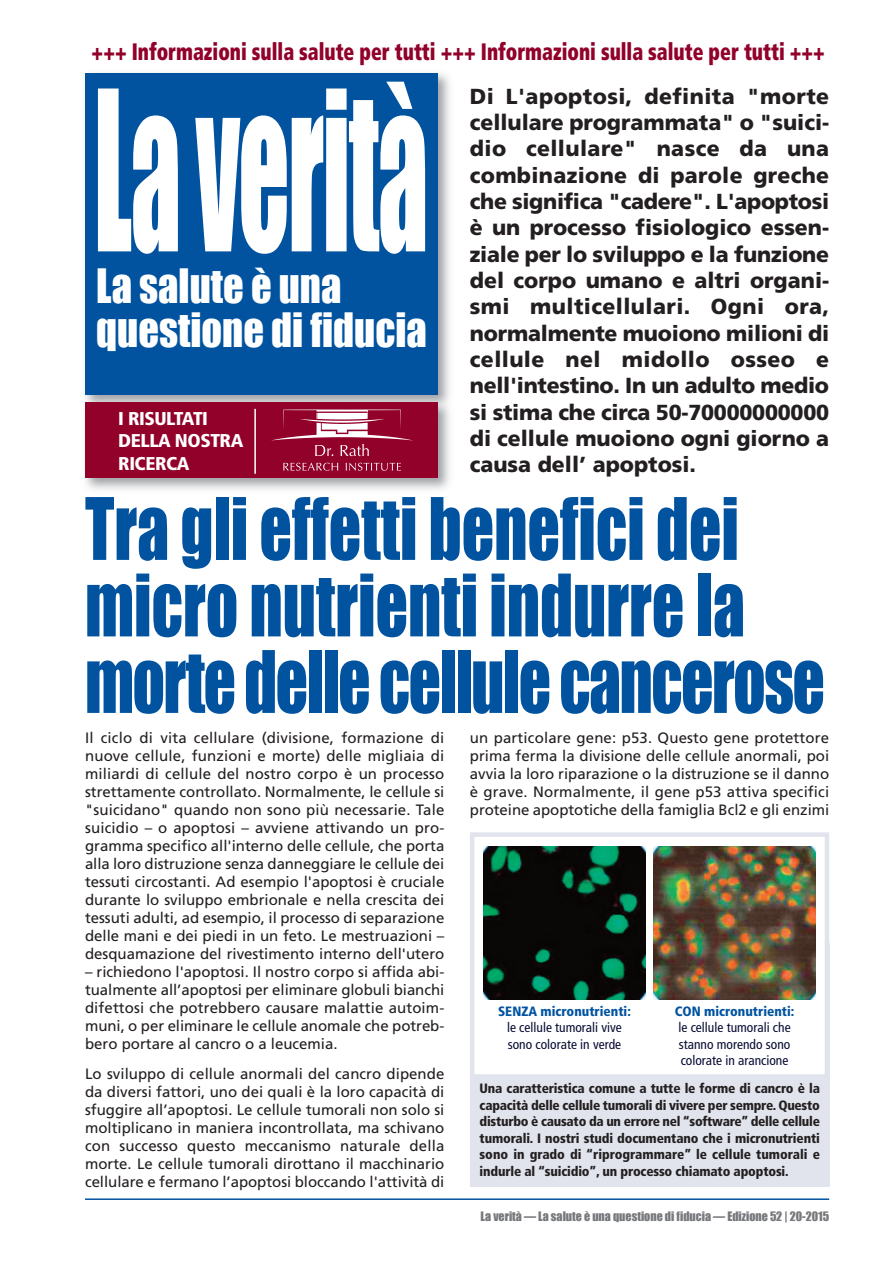
<style>
.page{position:relative;width:893px;height:1263px;background:#fff}
.page>*{position:absolute;margin:0;border:0;box-sizing:border-box;transform-origin:0 0}
.t1{font:205.95px "Impact";letter-spacing:-.015em;color:#fff;scale:.49 1}
.t2{font:79.5px/76.5px "Impact";color:#0153a0;scale:.8 1}
.t3{font:43.5px/43.5px "Impact";color:#fff;scale:.93 1}
.t4{font:900 condensed 23.85px "Frutiger LT";color:#91012a;scale:.82 1}
.t5{font:900 21.75px/26.2px "Frutiger LT";color:#231f20;text-align:justify}
.t6{font:900 condensed 18.6px/22.5px "Frutiger LT";letter-spacing:-.025em;color:#fff;scale:1.05 1}
.t7{font:15px/18px "Frutiger LT";letter-spacing:-.005em;color:#231f20;text-align:justify}
.t8{font:900 condensed 13.5px/16.5px "Frutiger LT";letter-spacing:-.015em;color:#231f20;text-align:justify}
.t9{font:condensed 13.5px/16.5px "Frutiger LT";color:#070b32}
.t10{font:900 condensed 13.5px "Frutiger LT";color:#0153a0}
.t11{font:12px "Impact";color:#76787b}
</style>
<div class="page">
<img style="left:85px;top:73px;width:365px;height:417px">
<div style="left:85px;top:74px;width:353px;height:321px;background:#0153a0"></div>
<div style="left:85px;top:402px;width:353px;height:76px;background:#91012a"></div>
<svg style="left:283px;top:463px;width:55px;height:8px"></svg>
<svg style="left:346px;top:463px;width:55px;height:8px"></svg>
<svg style="left:271px;top:409px;width:142px;height:47px"></svg>
<img style="left:317px;top:413px;width:50px;height:6px">
<img style="left:322px;top:423px;width:46px;height:10px">
<hr style="left:254px;top:409px;width:2px;height:65px;background:#fff">
<div style="left:470px;top:943px;width:359px;height:244px;background:#e1e4ed"></div>
<div style="left:474px;top:837px;width:351px;height:237px;background:#fff"></div>
<div style="left:470px;top:832px;width:359px;height:247px;border:4px solid #e1e4ed"></div>
<img style="left:484px;top:846px;width:161px;height:153px">
<img style="left:654px;top:846px;width:161px;height:153px">
<hr style="left:85px;top:1198px;width:744px;height:2px;background:#0153a0">
<h3 class="t4" style="left:92px;top:42px;width:896px">+++ Informazioni sulla salute per tutti +++ Informazioni sulla salute per tutti +++</h3>
<h1 class="t1" style="left:94px;top:44px;width:684px">La verità</h1>
<p class="t5" style="left:470px;top:85px;width:361px">Di L'apoptosi, definita "morte cellulare programmata" o "suici&shy;dio cellulare" nasce da una combinazione di parole greche che significa "cadere". L'apoptosi è un processo fisiologico essen&shy;ziale per lo sviluppo e la funzione del corpo umano e altri organi&shy;smi multicellulari. Ogni ora, normalmente muoiono milioni di cellule nel midollo osseo e nell'intestino. In un adulto medio si stima che circa 50-70000000000 di cellule muoiono ogni giorno a causa dell’ apoptosi.</p>
<h3 class="t3" style="left:96px;top:264px;width:357px">La salute è una questione di fiducia</h3>
<p class="t6" style="left:118px;top:408px;width:121px">I RISULTATI<br>DELLA NOSTRA<br>RICERCA</p>
<h2 class="t2" style="left:85px;top:490px;width:926px">Tra gli effetti benefici dei micro nutrienti indurre la mortedellecellulecancerose</h2>
<p class="t7" style="left:85px;top:730px;width:361px">Il ciclo di vita cellulare (divisione, formazione di nuove cellule, funzioni e morte) delle migliaia di miliardi di cellule del nostro corpo è un processo strettamente controllato. Normalmente, le cellule si "suicidano" quando non sono più necessarie. Tale suicidio – o apoptosi – avviene attivando un pro&shy;gramma specifico all'interno delle cellule, che porta alla loro distruzione senza danneggiare le cellule dei tessuti circostanti. Ad esempio l'apoptosi è cruciale durante lo sviluppo embrionale e nella crescita dei tessuti adulti, ad esempio, il processo di separazione delle mani e dei piedi in un feto. Le mestruazioni – desquamazione del rivestimento interno dell'utero</p>
<p class="t7" style="left:85px;top:964px;width:361px">– richiedono l'apoptosi. Il nostro corpo si affida abi&shy;tualmente all’apoptosi per eliminare globuli bianchi difettosi che potrebbero causare malattie autoim&shy;muni, o per eliminare le cellule anomale che potreb&shy;bero portare al cancro o a leucemia.</p>
<p class="t7" style="left:85px;top:1066px;width:361px">Lo sviluppo di cellule anormali del cancro dipende da diversi fattori, uno dei quali è la loro capacità di sfuggire all’apoptosi. Le cellule tumorali non solo si moltiplicano in maniera incontrollata, ma schivano con successo questo meccanismo naturale della morte. Le cellule tumorali dirottano il macchinario cellulare e fermano l’apoptosi bloccando l'attività di</p>
<p class="t7" style="left:470px;top:730px;width:361px">un particolare gene: p53. Questo gene protettore prima ferma la divisione delle cellule anormali, poi avvia la loro riparazione o la distruzione se il danno è grave. Normalmente, il gene p53 attiva specifici proteine apoptotiche della famiglia Bcl2 e gli enzimi</p>
<p class="t10" style="left:498px;top:1005px;width:134px">SENZA micronutrienti:</p>
<p class="t9" style="left:507px;top:1020px;width:116px">le cellule tumorali vive sono colorate in verde</p>
<p class="t10" style="left:675px;top:1005px;width:121px">CON micronutrienti:</p>
<p class="t9" style="left:678px;top:1020px;width:114px;text-align:justify">le cellule tumorali che stanno morendo sono colorate in arancione</p>
<p class="t8" style="left:480px;top:1081px;width:342px">Una caratteristica comune a tutte le forme di cancro è la capacità delle cellule tumorali di vivere per sempre. Questo disturbo è causato da un errore nel “software” delle cellule tumorali. I nostri studi documentano che i micronutrienti sono in grado di “riprogrammare” le cellule tumorali e indurle al “suicidio”, un processo chiamato apoptosi.</p>
<p class="t11" style="left:481px;top:1209px;width:350px">La verità — La salute è una questione di fiducia — Edizione 52 | 20-2015</p>
</div>
